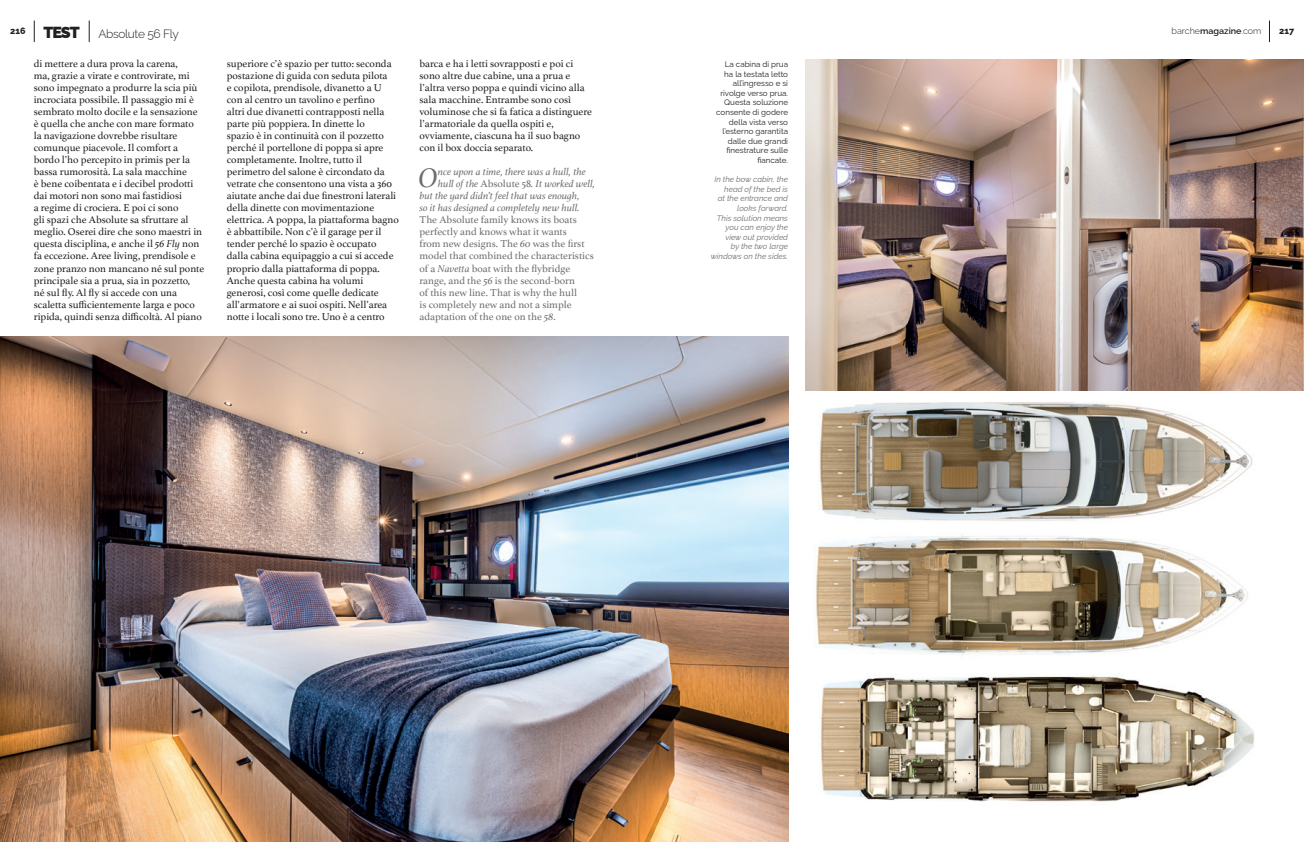
<style>
.page{position:relative;width:1304px;height:842px;background:#fff}
.page>*{position:absolute;margin:0;border:0;box-sizing:border-box;transform-origin:0 0}
.t1{font:italic 28.8px "Athelas";color:#6c6d70}
.t2{font:300 12px "Raleway";letter-spacing:-.03em;color:#231f20}
.t3{font:10.5px/12px "Athelas";color:#231f20}
.t4{font:10.5px "Athelas";color:#6c6d70}
.t5{font:italic 10.5px "Athelas";color:#6c6d70}
.t6{font:300 9px "Raleway";color:#231f20}
.t7{font:800 9px "Raleway";color:#231f20}
.t8{font:8px/9.6px "Raleway";color:#231f20;text-align:right}
.t9{font:italic 8px/9.6px "Raleway";color:#6c6d70;text-align:right}
.s1{font-weight:900;font-size:16px}
.s2{font-weight:600}
.s3{font-style:italic}
.s4{font-style:normal}
</style>
<div class="page">
<svg style="left:34px;top:21px;width:1px;height:21px"></svg>
<svg style="left:89px;top:21px;width:1px;height:21px"></svg>
<svg style="left:1269px;top:21px;width:1px;height:21px"></svg>
<img style="left:805px;top:60px;width:499px;height:330px">
<img style="left:0;top:336px;width:788px;height:506px">
<img style="left:820px;top:402px;width:433px;height:119px">
<img style="left:821px;top:676px;width:434px;height:126px">
<img style="left:816px;top:534px;width:432px;height:123px">
<p class="t2" style="left:10px;top:24px;width:170px"><sup>216</sup> <span class="s1">TEST</span> Absolute 56 Fly</p>
<p class="t6" style="left:1172px;top:24px;width:91px">barche<span class="s2">magazine</span>.com</p>
<p class="t7" style="left:1279px;top:24px;width:17px">217</p>
<p class="t8" style="left:716px;top:59px;width:73px">La cabina di prua ha la testata letto all’ingresso e si rivolge verso prua.<br>Questa soluzione consente di godere della vista verso l’esterno garantita dalle due grandi finestrature sulle fiancate.</p>
<p class="t9" style="left:714px;top:174px;width:75px">In the bow cabin, the head of the bed is<br>at the entrance and looks forward.</p>
<p class="t9" style="left:711px;top:212px;width:79px">This solution means you can enjoy the view out provided<br>by the two large windows on the sides.</p>
<p class="t3" style="left:34px;top:58px;width:172px">di mettere a dura prova la carena,<br>ma, grazie a virate e controvirate, mi sono impegnato a produrre la scia più incrociata possibile. Il passaggio mi è sembrato molto docile e la sensazione è quella che anche con mare formato la navigazione dovrebbe risultare comunque piacevole. Il comfort a bordo l’ho percepito in primis per la bassa rumorosità. La sala macchine<br>è bene coibentata e i decibel prodotti dai motori non sono mai fastidiosi<br>a regime di crociera. E poi ci sono<br>gli spazi che Absolute sa sfruttare al meglio. Oserei dire che sono maestri in questa disciplina, e anche il <span class="s3">56 Fly</span> non fa eccezione. Aree living, prendisole e zone pranzo non mancano né sul ponte principale sia a prua, sia in pozzetto,<br>né sul fly. Al fly si accede con una scaletta sufficientemente larga e poco ripida, quindi senza difficoltà. Al piano</p>
<p class="t3" style="left:420px;top:58px;width:174px">barca e ha i letti sovrapposti e poi ci sono altre due cabine, una a prua e l’altra verso poppa e quindi vicino alla sala macchine. Entrambe sono così voluminose che si fa fatica a distinguere l’armatoriale da quella ospiti e, ovviamente, ciascuna ha il suo bagno con il box doccia separato.</p>
<p class="t3" style="left:227px;top:58px;width:174px">superiore c’è spazio per tutto: seconda postazione di guida con seduta pilota<br>e copilota, prendisole, divanetto a U con al centro un tavolino e perfino<br>altri due divanetti contrapposti nella parte più poppiera. In dinette lo<br>spazio è in continuità con il pozzetto perché il portellone di poppa si apre completamente. Inoltre, tutto il perimetro del salone è circondato da vetrate che consentono una vista a 360 aiutate anche dai due finestroni laterali della dinette con movimentazione elettrica. A poppa, la piattaforma bagno è abbattibile. Non c’è il garage per il tender perché lo spazio è occupato dalla cabina equipaggio a cui si accede proprio dalla piattaforma di poppa.<br>Anche questa cabina ha volumi generosi, così come quelle dedicate all’armatore e ai suoi ospiti. Nell’area notte i locali sono tre. Uno è a centro</p>
<p class="t1" style="left:419px;top:155px;width:21px">O</p>
<p class="t5" style="left:438px;top:164px;width:149px">nce upon a time, there was a hull, the</p>
<p class="t5" style="left:438px;top:176px;width:158px">hull of the <span class="s4">Absolute 58</span>. It worked well,</p>
<p class="t5" style="left:420px;top:188px;width:161px">but the yard didn’t feel that was enough,</p>
<p class="t5" style="left:420px;top:200px;width:162px">so it has designed a completely new hull.</p>
<p class="t4" style="left:420px;top:212px;width:159px">The Absolute family knows its boats</p>
<p class="t4" style="left:420px;top:224px;width:149px">perfectly and knows what it wants</p>
<p class="t4" style="left:420px;top:236px;width:167px">from new designs. The <span class="s3">60</span> was the first</p>
<p class="t4" style="left:420px;top:248px;width:176px">model that combined the characteristics</p>
<p class="t4" style="left:420px;top:260px;width:152px">of a <span class="s3">Navetta</span> boat with the flybridge</p>
<p class="t4" style="left:420px;top:272px;width:157px">range, and the <span class="s3">56</span> is the second-born</p>
<p class="t4" style="left:420px;top:284px;width:159px">of this new line. That is why the hull</p>
<p class="t4" style="left:420px;top:296px;width:154px">is completely new and not a simple</p>
<p class="t4" style="left:420px;top:308px;width:138px">adaptation of the one on the <span class="s3">58</span>.</p>
</div>
